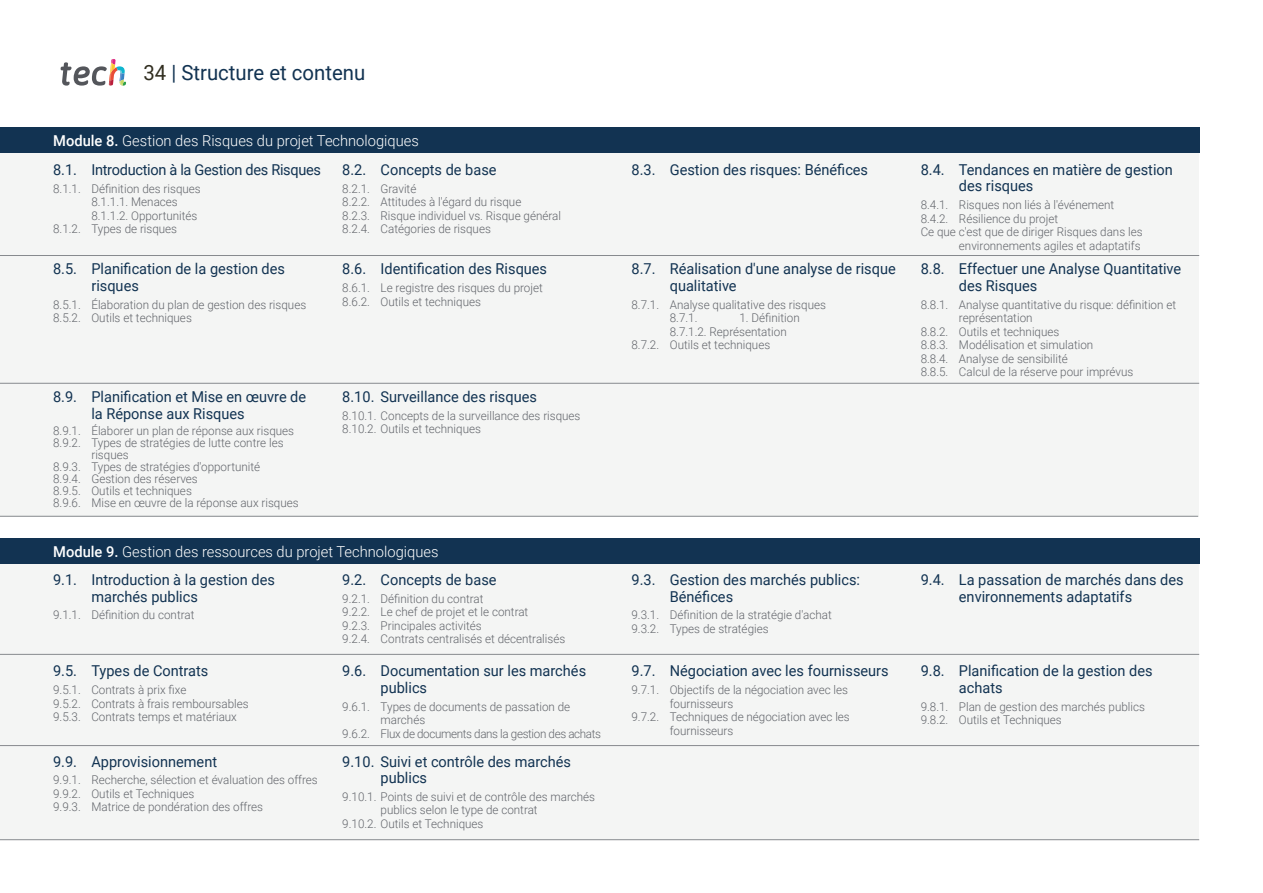
<style>
.page{position:relative;width:1263px;height:893px;background:#fff}
.page>*{position:absolute;margin:0;border:0;box-sizing:border-box;transform-origin:0 0}
.t1{font:21px "Roboto";color:#123352}
.t2{font:15px/16.5px "Roboto";color:#123352}
.t3{font:300 15px "Roboto";color:#fff}
.t4{font:15px "Roboto";letter-spacing:-.02em;color:#123352}
.t5{font:300 12px/13.5px "Roboto";color:#61646a}
.t6{font:300 12px "Roboto";letter-spacing:-.03em;color:#61646a}
.s1{color:#312e20}
.s2{font-weight:500}
</style>
<div class="page">
<div style="left:0;top:562px;width:1199px;height:278px;background:#f4f5f4"></div>
<div style="left:0;top:153px;width:1199px;height:364px;background:#f4f5f4"></div>
<div style="left:0;top:128px;width:1199px;height:25px;background:#123352"></div>
<hr style="left:0;top:255px;width:1199px;height:1px;background:#878a8e">
<hr style="left:0;top:383px;width:1199px;height:1px;background:#878a8e">
<hr style="left:0;top:516px;width:1198px;height:1px;background:#878a8e">
<div style="left:0;top:538px;width:1199px;height:25px;background:#123352"></div>
<hr style="left:0;top:654px;width:1199px;height:1px;background:#878a8e">
<hr style="left:0;top:839px;width:1199px;height:1px;background:#878a8e">
<hr style="left:0;top:745px;width:1199px;height:1px;background:#878a8e">
<svg style="left:61px;top:59px;width:65px;height:27px"></svg>
<h1 class="t1" style="left:144px;top:57px;width:223px"><span class="s1">34</span> | Structure et contenu</h1>
<p class="t3" style="left:53px;top:130px;width:367px"><span class="s2">Module 8.</span> Gestion des Risques du projet Technologiques</p>
<p class="t4" style="left:53px;top:159px;width:269px">8.1. Introduction à la Gestion des Risques</p>
<p class="t5" style="left:53px;top:181px;width:149px">8.1.1. Définition des risques</p>
<p class="t5" style="left:91px;top:195px;width:88px">8.1.1.1. Menaces</p>
<p class="t5" style="left:91px;top:208px;width:108px">8.1.1.2. Opportunités</p>
<p class="t5" style="left:53px;top:222px;width:126px">8.1.2. Types de risques</p>
<p class="t2" style="left:91px;top:260px;width:195px;text-indent:-38px">8.5. Planification de la gestion des risques</p>
<p class="t5" style="left:53px;top:297px;width:255px">8.5.1. Élaboration du plan de gestion des risques<br>8.5.2. Outils et techniques</p>
<p class="t2" style="left:342px;top:161px;width:156px">8.2. Concepts de base</p>
<p class="t5" style="left:342px;top:181px;width:220px">8.2.1. Gravité<br>8.2.2. Attitudes à l'égard du risque<br>8.2.3. Risque individuel vs. Risque général<br>8.2.4. Catégories de risques</p>
<p class="t2" style="left:342px;top:260px;width:206px">8.6. Identification des Risques</p>
<p class="t5" style="left:342px;top:281px;width:202px">8.6.1. Le registre des risques du projet<br>8.6.2. Outils et techniques</p>
<p class="t2" style="left:91px;top:388px;width:216px;text-indent:-38px">8.9. Planification et Mise en œuvre de la Réponse aux Risques</p>
<p class="t5" style="left:53px;top:423px;width:242px">8.9.1. Élaborer un plan de réponse aux risques</p>
<p class="t5" style="left:53px;top:435px;width:232px">8.9.2. Types de stratégies de lutte contre les</p>
<p class="t5" style="left:91px;top:447px;width:39px">risques</p>
<p class="t5" style="left:53px;top:459px;width:209px">8.9.3. Types de stratégies d'opportunité</p>
<p class="t5" style="left:53px;top:471px;width:146px">8.9.4. Gestion des réserves</p>
<p class="t5" style="left:53px;top:483px;width:140px">8.9.5. Outils et techniques</p>
<p class="t5" style="left:53px;top:495px;width:247px">8.9.6. Mise en œuvre de la réponse aux risques</p>
<p class="t2" style="left:342px;top:388px;width:196px">8.10. Surveillance des risques</p>
<p class="t5" style="left:342px;top:408px;width:240px">8.10.1. Concepts de la surveillance des risques<br>8.10.2. Outils et techniques</p>
<p class="t3" style="left:53px;top:541px;width:387px"><span class="s2">Module 9.</span> Gestion des ressources du projet Technologiques</p>
<p class="t2" style="left:91px;top:571px;width:185px;text-indent:-38px">9.1. Introduction à la gestion des marchés publics</p>
<p class="t5" style="left:53px;top:608px;width:143px">9.1.1. Définition du contrat</p>
<p class="t2" style="left:53px;top:662px;width:157px">9.5. Types de Contrats</p>
<p class="t5" style="left:53px;top:683px;width:197px">9.5.1. Contrats à prix fixe<br>9.5.2. Contrats à frais remboursables<br>9.5.3. Contrats temps et matériaux</p>
<p class="t2" style="left:53px;top:752px;width:165px">9.9. Approvisionnement</p>
<p class="t5" style="left:53px;top:773px;width:266px">9.9.1. Recherche, sélection et évaluation des offres<br>9.9.2. Outils et Techniques<br>9.9.3. Matrice de pondération des offres</p>
<p class="t2" style="left:342px;top:571px;width:156px">9.2. Concepts de base</p>
<p class="t5" style="left:342px;top:591px;width:224px">9.2.1. Définition du contrat<br>9.2.2. Le chef de projet et le contrat<br>9.2.3. Principales activités<br>9.2.4. Contrats centralisés et décentralisés</p>
<p class="t2" style="left:381px;top:662px;width:207px;text-indent:-38px">9.6. Documentation sur les marchés publics</p>
<p class="t5" style="left:342px;top:699px;width:229px">9.6.1. Types de documents de passation de</p>
<p class="t5" style="left:381px;top:713px;width:46px">marchés</p>
<p class="t6" style="left:342px;top:725px;width:260px">9.6.2. Flux de documents dans la gestion des achats</p>
<p class="t2" style="left:381px;top:752px;width:192px;text-indent:-38px">9.10. Suivi et contrôle des marchés publics</p>
<p class="t5" style="left:342px;top:789px;width:254px">9.10.1. Points de suivi et de contrôle des marchés</p>
<p class="t5" style="left:381px;top:803px;width:159px">publics selon le type de contrat</p>
<p class="t5" style="left:342px;top:816px;width:143px">9.10.2. Outils et Techniques</p>
<p class="t2" style="left:631px;top:161px;width:238px">8.3. Gestion des risques: Bénéfices</p>
<p class="t2" style="left:959px;top:161px;width:215px;text-indent:-38px">8.4. Tendances en matière de gestion des risques</p>
<p class="t5" style="left:921px;top:198px;width:195px">8.4.1. Risques non liés à l'événement</p>
<p class="t5" style="left:921px;top:211px;width:139px">8.4.2. Résilience du projet</p>
<p class="t5" style="left:921px;top:225px;width:223px">Ce que c'est que de diriger Risques dans les</p>
<p class="t5" style="left:959px;top:238px;width:183px">environnements agiles et adaptatifs</p>
<p class="t2" style="left:670px;top:260px;width:227px;text-indent:-38px">8.7. Réalisation d'une analyse de risque qualitative</p>
<p class="t5" style="left:670px;top:297px;width:158px;text-indent:-38px">8.7.1. Analyse qualitative des risques<br>8.7.1.</p>
<p class="t5" style="left:739px;top:311px;width:62px">1. Définition</p>
<p class="t5" style="left:670px;top:324px;width:118px">8.7.1.2. Représentation</p>
<p class="t5" style="left:631px;top:338px;width:140px">8.7.2. Outils et techniques</p>
<p class="t2" style="left:959px;top:260px;width:224px;text-indent:-38px">8.8. Effectuer une Analyse Quantitative des Risques</p>
<p class="t5" style="left:921px;top:297px;width:257px">8.8.1. Analyse quantitative du risque: définition et</p>
<p class="t5" style="left:959px;top:311px;width:75px">représentation</p>
<p class="t5" style="left:921px;top:324px;width:140px">8.8.2. Outils et techniques</p>
<p class="t5" style="left:921px;top:338px;width:174px">8.8.3. Modélisation et simulation</p>
<p class="t5" style="left:921px;top:351px;width:149px">8.8.4. Analyse de sensibilité</p>
<p class="t5" style="left:921px;top:365px;width:214px">8.8.5. Calcul de la réserve pour imprévus</p>
<p class="t2" style="left:670px;top:571px;width:192px;text-indent:-38px">9.3. Gestion des marchés publics:<br>Bénéfices</p>
<p class="t5" style="left:631px;top:608px;width:202px">9.3.1. Définition de la stratégie d'achat<br>9.3.2. Types de stratégies</p>
<p class="t2" style="left:631px;top:662px;width:259px">9.7. Négociation avec les fournisseurs</p>
<p class="t5" style="left:631px;top:683px;width:218px">9.7.1. Objectifs de la négociation avec les</p>
<p class="t5" style="left:670px;top:696px;width:65px">fournisseurs</p>
<p class="t5" style="left:631px;top:710px;width:220px">9.7.2. Techniques de négociation avec les</p>
<p class="t5" style="left:670px;top:723px;width:65px">fournisseurs</p>
<p class="t2" style="left:959px;top:571px;width:226px;text-indent:-38px">9.4. La passation de marchés dans des environnements adaptatifs</p>
<p class="t2" style="left:959px;top:662px;width:195px;text-indent:-38px">9.8. Planification de la gestion des achats</p>
<p class="t5" style="left:921px;top:699px;width:226px">9.8.1. Plan de gestion des marchés publics<br>9.8.2. Outils et Techniques</p>
</div>
